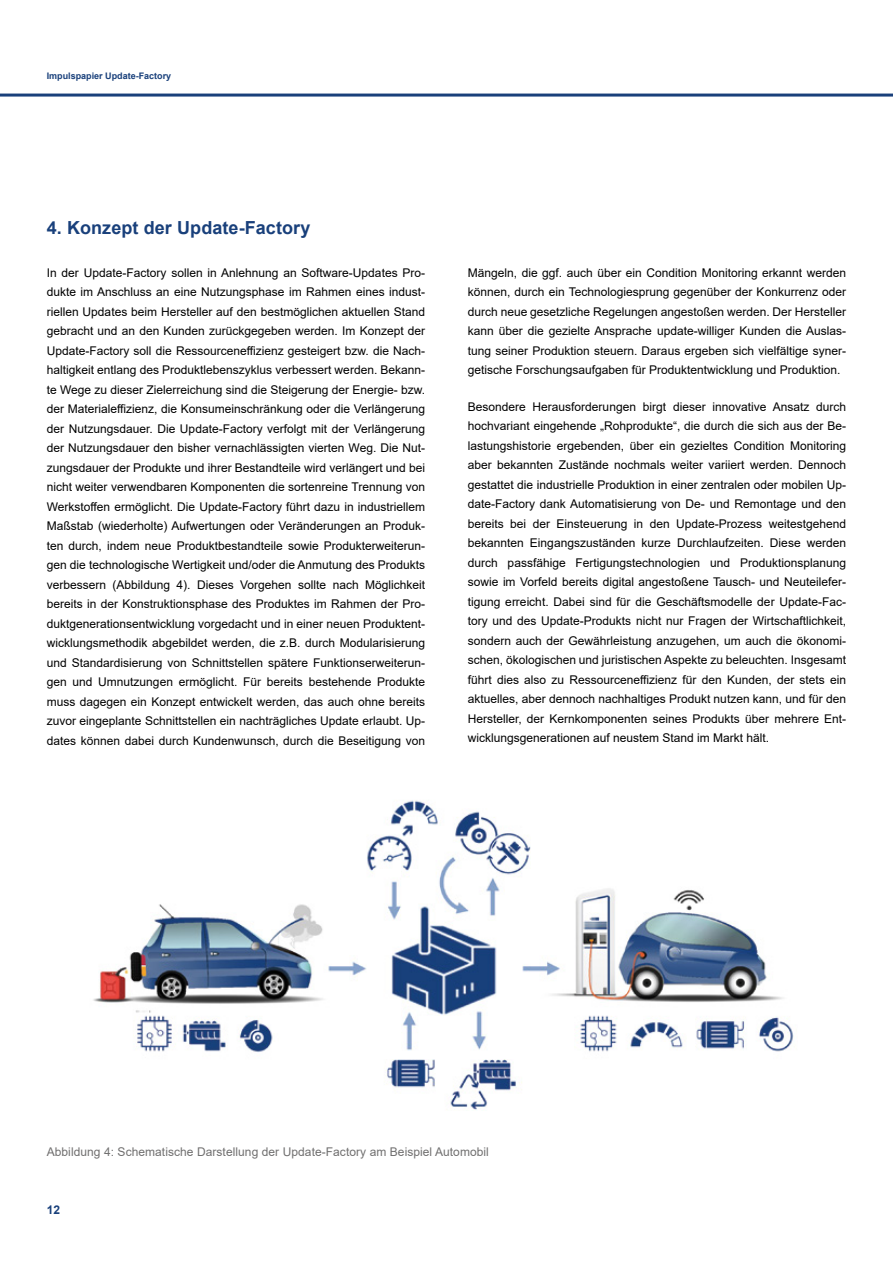
<style>
.page{position:relative;width:893px;height:1263px;background:#fff}
.page>*{position:absolute;margin:0;border:0;box-sizing:border-box;transform-origin:0 0}
.t1{font:700 18px "Arial";letter-spacing:.005em;color:#19407b}
.t2{font:12px/19.5px "Arial";color:#000;text-align:justify}
.t3{font:12px "Arial";letter-spacing:.005em;color:#706f6f}
.t4{font:700 12px "Arial";color:#19407b}
.t5{font:700 9px "Arial";color:#19407b}
</style>
<div class="page">
<hr style="left:0;top:94px;width:893px;height:3px;background:#19407b">
<img style="left:93px;top:800px;width:701px;height:310px">
<p class="t5" style="left:47px;top:72px;width:126px">Impulspapier Update-Factory</p>
<h1 class="t1" style="left:47px;top:221px;width:265px">4. Konzept der Update-Factory</h1>
<p class="t2" style="left:47px;top:264px;width:380px">In der Update-Factory sollen in Anlehnung an Software-Updates Pro&shy;dukte im Anschluss an eine Nutzungsphase im Rahmen eines indust&shy;riellen Updates beim Hersteller auf den bestmöglichen aktuellen Stand gebracht und an den Kunden zurückgegeben werden. Im Konzept der Update-Factory soll die Ressourceneffizienz gesteigert bzw. die Nach&shy;haltigkeit entlang des Produktlebenszyklus verbessert werden. Bekann&shy;te Wege zu dieser Zielerreichung sind die Steigerung der Energie- bzw. der Materialeffizienz, die Konsumeinschränkung oder die Verlängerung der Nutzungsdauer. Die Update-Factory verfolgt mit der Verlängerung der Nutzungsdauer den bisher vernachlässigten vierten Weg. Die Nut&shy;zungsdauer der Produkte und ihrer Bestandteile wird verlängert und bei nicht weiter verwendbaren Komponenten die sortenreine Trennung von Werkstoffen ermöglicht. Die Update-Factory führt dazu in industriellem Maßstab (wiederholte) Aufwertungen oder Veränderungen an Produk&shy;ten durch, indem neue Produktbestandteile sowie Produkterweiterun&shy;gen die technologische Wertigkeit und/oder die Anmutung des Produkts verbessern (Abbildung 4). Dieses Vorgehen sollte nach Möglichkeit bereits in der Konstruktionsphase des Produktes im Rahmen der Pro&shy;duktgenerationsentwicklung vorgedacht und in einer neuen Produktent&shy;wicklungsmethodik abgebildet werden, die z.B. durch Modularisierung und Standardisierung von Schnittstellen spätere Funktionserweiterun&shy;gen und Umnutzungen ermöglicht. Für bereits bestehende Produkte muss dagegen ein Konzept entwickelt werden, das auch ohne bereits zuvor eingeplante Schnittstellen ein nachträgliches Update erlaubt. Up&shy;dates können dabei durch Kundenwunsch, durch die Beseitigung von</p>
<p class="t2" style="left:468px;top:264px;width:380px">Mängeln, die ggf. auch über ein Condition Monitoring erkannt werden können, durch ein Technologiesprung gegenüber der Konkurrenz oder durch neue gesetzliche Regelungen angestoßen werden. Der Hersteller kann über die gezielte Ansprache update-williger Kunden die Auslas&shy;tung seiner Produktion steuern. Daraus ergeben sich vielfältige syner&shy;getische Forschungsaufgaben für Produktentwicklung und Produktion.</p>
<p class="t2" style="left:468px;top:398px;width:380px">Besondere Herausforderungen birgt dieser innovative Ansatz durch hochvariant eingehende „Rohprodukte“, die durch die sich aus der Be&shy;lastungshistorie ergebenden, über ein gezieltes Condition Monitoring aber bekannten Zustände nochmals weiter variiert werden. Dennoch gestattet die industrielle Produktion in einer zentralen oder mobilen Up&shy;date-Factory dank Automatisierung von De- und Remontage und den bereits bei der Einsteuerung in den Update-Prozess weitestgehend bekannten Eingangszuständen kurze Durchlaufzeiten. Diese werden durch passfähige Fertigungstechnologien und Produktionsplanung sowie im Vorfeld bereits digital angestoßene Tausch- und Neuteilefer&shy;tigung erreicht. Dabei sind für die Geschäftsmodelle der Update-Fac&shy;tory und des Update-Produkts nicht nur Fragen der Wirtschaftlichkeit, sondern auch der Gewährleistung anzugehen, um auch die ökonomi&shy;schen, ökologischen und juristischen Aspekte zu beleuchten. Insgesamt führt dies also zu Ressourceneffizienz für den Kunden, der stets ein aktuelles, aber dennoch nachhaltiges Produkt nutzen kann, und für den Hersteller, der Kernkomponenten seines Produkts über mehrere Ent&shy;wicklungsgenerationen auf neustem Stand im Markt hält.</p>
<p class="t3" style="left:47px;top:1147px;width:444px">Abbildung 4: Schematische Darstellung der Update-Factory am Beispiel Automobil</p>
<p class="t4" style="left:47px;top:1205px;width:15px">12</p>
</div>
